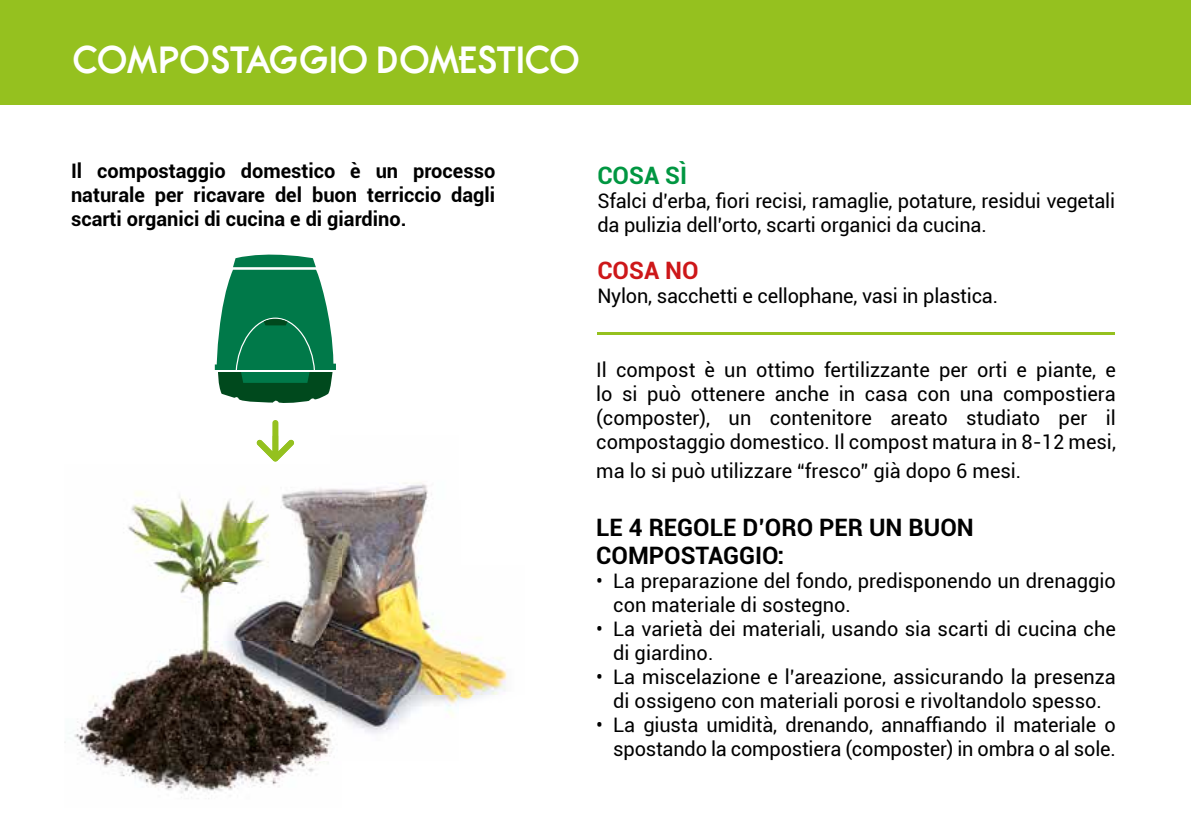
<style>
.page{position:relative;width:1191px;height:840px;background:#fff}
.page>*{position:absolute;margin:0;border:0;box-sizing:border-box;transform-origin:0 0}
.t1{font:700 36px "Belgrad";letter-spacing:-.06em;color:#fff}
.t2{font:700 24px/28px "Roboto";color:#000}
.t3{font:700 24px "Roboto";color:#009641}
.t4{font:700 24px "Roboto";color:#cd1719}
.t5{font:20px/24px "Roboto";color:#000}
.t6{font:700 20px/24px "Roboto";color:#000;text-align:justify}
</style>
<div class="page">
<hr style="left:597px;top:332px;width:518px;height:2px;background:#95c11f">
<svg style="left:272px;top:420px;width:7px;height:15px"></svg>
<svg style="left:215px;top:254px;width:121px;height:149px"></svg>
<hr style="left:215px;top:370px;width:121px;height:1px;background:#fff">
<img style="left:64px;top:492px;width:265px;height:307px">
<img style="left:342px;top:482px;width:90px;height:18px">
<img style="left:460px;top:637px;width:47px;height:64px">
<img style="left:342px;top:500px;width:118px;height:234px">
<img style="left:256px;top:435px;width:38px;height:26px">
<img style="left:200px;top:488px;width:142px;height:272px">
<div style="left:0;top:0;width:1191px;height:105px;background:#95c11f"></div>
<h1 class="t1" style="left:74px;top:42px;width:511px">COMPOSTAGGIO DOMESTICO</h1>
<p class="t6" style="left:71px;top:158px;width:426px">Il compostaggio domestico è un processo naturale per ricavare del buon terriccio dagli scarti organici di cucina e di giardino.</p>
<p class="t3" style="left:597px;top:158px;width:91px">COSA SÌ</p>
<p class="t5" style="left:597px;top:188px;width:519px">Sfalci d’erba, fiori recisi, ramaglie, potature, residui vegetali da pulizia dell’orto, scarti organici da cucina.</p>
<p class="t4" style="left:597px;top:253px;width:103px">COSA NO</p>
<p class="t5" style="left:597px;top:282px;width:402px">Nylon, sacchetti e cellophane, vasi in plastica.</p>
<p class="t5" style="left:596px;top:356px;width:521px;text-align:justify">Il compost è un ottimo fertilizzante per orti e piante, e lo si può ottenere anche in casa con una compostiera (composter), un contenitore areato studiato per il compostaggio domestico. Il compost matura in 8-12 mesi,</p>
<p class="t5" style="left:596px;top:457px;width:426px">ma lo si può utilizzare “fresco” già dopo 6 mesi.</p>
<p class="t2" style="left:596px;top:512px;width:379px">LE 4 REGOLE D’ORO PER UN BUON<br>COMPOSTAGGIO:</p>
<p class="t5" style="left:613px;top:567px;width:504px;text-indent:-17px">• La preparazione del fondo, predisponendo un drenaggio con materiale di sostegno.</p>
<p class="t5" style="left:613px;top:615px;width:504px;text-indent:-17px">• La varietà dei materiali, usando sia scarti di cucina che di giardino.</p>
<p class="t5" style="left:596px;top:663px;width:521px;text-align:center">• La miscelazione e l’areazione, assicurando la presenza di ossigeno con materiali porosi e rivoltandolo spesso.</p>
<p class="t5" style="left:596px;top:711px;width:521px;text-align:right">• La giusta umidità, drenando, annaffiando il materiale o spostando la compostiera (composter) in ombra o al sole.</p>
</div>
